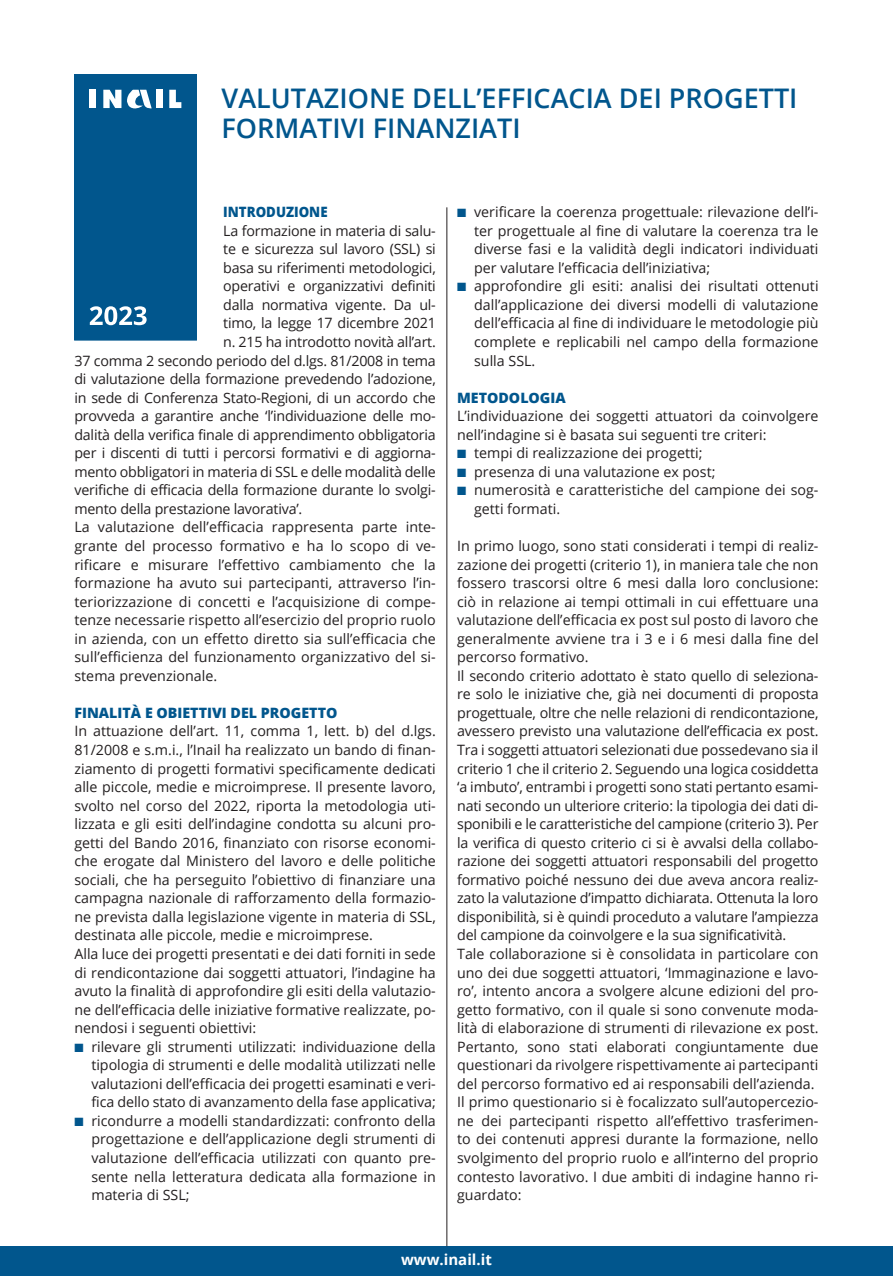
<style>
.page{position:relative;width:893px;height:1276px;background:#fff}
.page>*{position:absolute;margin:0;border:0;box-sizing:border-box;transform-origin:0 0}
.t1{font:600 27px/30px "Open Sans";color:#01568d}
.t2{font:700 15px "Open Sans";color:#fff}
.t3{font:14.25px/18.6px "Open Sans";letter-spacing:-.005em;color:#231f20;text-align:justify}
.t4{font:800 14.25px "Open Sans";color:#01568d}
.t5{font:800 14.25px "Open Sans";color:#01568d;scale:.93 1}
.s1{color:#01568d}
</style>
<div class="page">
<div style="left:0;top:1246px;width:893px;height:30px;background:#01568d"></div>
<div style="left:74px;top:74px;width:123px;height:266px;background:#01568d"></div>
<svg style="left:90px;top:306px;width:57px;height:19px"></svg>
<div style="left:90px;top:90px;width:6px;height:18px;background:#fff"></div>
<div style="left:156px;top:90px;width:7px;height:18px;background:#fff"></div>
<svg style="left:169px;top:90px;width:12px;height:18px"></svg>
<svg style="left:103px;top:90px;width:18px;height:18px"></svg>
<svg style="left:127px;top:90px;width:25px;height:18px"></svg>
<hr style="left:446px;top:207px;width:1px;height:1039px;background:#231f20">
<p class="t1" style="left:222px;top:83px;width:577px">VALUTAZIONE DELL’EFFICACIA DEI PROGETTI<br>FORMATIVI FINANZIATI</p>
<p class="t5" style="left:223px;top:201px;width:114px">INTRODUZIONE</p>
<p class="t3" style="left:223px;top:221px;width:214px">La formazione in materia di salu-</p>
<p class="t3" style="left:223px;top:239px;width:214px">te e sicurezza sul lavoro (SSL) si</p>
<p class="t3" style="left:223px;top:258px;width:214px">basa su riferimenti metodologici,</p>
<p class="t3" style="left:223px;top:276px;width:214px">operativi e organizzativi definiti</p>
<p class="t3" style="left:223px;top:295px;width:214px">dalla normativa vigente. Da ul-</p>
<p class="t3" style="left:223px;top:314px;width:214px">timo, la legge 17 dicembre 2021</p>
<p class="t3" style="left:223px;top:332px;width:214px">n. 215 ha introdotto novità all’art.</p>
<p class="t3" style="left:74px;top:351px;width:363px">37 comma 2 secondo periodo del d.lgs. 81/2008 in tema</p>
<p class="t3" style="left:74px;top:369px;width:363px">di valutazione della formazione prevedendo l’adozione,</p>
<p class="t3" style="left:74px;top:388px;width:363px">in sede di Conferenza Stato-Regioni, di un accordo che</p>
<p class="t3" style="left:74px;top:406px;width:363px">provveda a garantire anche ‘l’individuazione delle mo-</p>
<p class="t3" style="left:74px;top:425px;width:363px">dalità della verifica finale di apprendimento obbligatoria</p>
<p class="t3" style="left:74px;top:443px;width:363px">per i discenti di tutti i percorsi formativi e di aggiorna-</p>
<p class="t3" style="left:74px;top:462px;width:363px">mento obbligatori in materia di SSL e delle modalità delle</p>
<p class="t3" style="left:74px;top:480px;width:363px">verifiche di efficacia della formazione durante lo svolgi-</p>
<p class="t3" style="left:74px;top:499px;width:229px">mento della prestazione lavorativa’.</p>
<p class="t3" style="left:74px;top:517px;width:363px">La valutazione dell’efficacia rappresenta parte inte&shy;grante del processo formativo e ha lo scopo di ve&shy;rificare e misurare l’effettivo cambiamento che la formazione ha avuto sui partecipanti, attraverso l’in&shy;teriorizzazione di concetti e l’acquisizione di compe&shy;tenze necessarie rispetto all’esercizio del proprio ruolo in azienda, con un effetto diretto sia sull’efficacia che sull’efficienza del funzionamento organizzativo del si&shy;stema prevenzionale.</p>
<p class="t4" style="left:74px;top:702px;width:265px">FINALITÀ E OBIETTIVI DEL PROGETTO</p>
<p class="t3" style="left:74px;top:721px;width:363px">In attuazione dell’art. 11, comma 1, lett. b) del d.lgs.<br>81/2008 e s.m.i., l’Inail ha realizzato un bando di finan&shy;ziamento di progetti formativi specificamente dedicati alle piccole, medie e microimprese. Il presente lavoro, svolto nel corso del 2022, riporta la metodologia uti&shy;lizzata e gli esiti dell’indagine condotta su alcuni pro&shy;getti del Bando 2016, finanziato con risorse economi&shy;che erogate dal Ministero del lavoro e delle politiche sociali, che ha perseguito l’obiettivo di finanziare una campagna nazionale di rafforzamento della formazio&shy;ne prevista dalla legislazione vigente in materia di SSL, destinata alle piccole, medie e microimprese.</p>
<p class="t3" style="left:74px;top:944px;width:363px">Alla luce dei progetti presentati e dei dati forniti in sede di rendicontazione dai soggetti attuatori, l’indagine ha avuto la finalità di approfondire gli esiti della valutazio&shy;ne dell’efficacia delle iniziative formative realizzate, po&shy;nendosi i seguenti obiettivi:</p>
<p class="t3" style="left:91px;top:1037px;width:346px;text-indent:-17px"><span class="s1">■</span> rilevare gli strumenti utilizzati: individuazione della tipologia di strumenti e delle modalità utilizzati nelle valutazioni dell’efficacia dei progetti esaminati e veri&shy;fica dello stato di avanzamento della fase applicativa;</p>
<p class="t3" style="left:91px;top:1111px;width:346px;text-indent:-17px"><span class="s1">■</span> ricondurre a modelli standardizzati: confronto della progettazione e dell’applicazione degli strumenti di valutazione dell’efficacia utilizzati con quanto pre&shy;sente nella letteratura dedicata alla formazione in materia di SSL;</p>
<p class="t3" style="left:474px;top:202px;width:346px;text-indent:-17px"><span class="s1">■</span> verificare la coerenza progettuale: rilevazione dell’i&shy;ter progettuale al fine di valutare la coerenza tra le diverse fasi e la validità degli indicatori individuati per valutare l’efficacia dell’iniziativa;</p>
<p class="t3" style="left:474px;top:276px;width:346px;text-indent:-17px"><span class="s1">■</span> approfondire gli esiti: analisi dei risultati ottenuti dall’applicazione dei diversi modelli di valutazione dell’efficacia al fine di individuare le metodologie più complete e replicabili nel campo della formazione sulla SSL.</p>
<p class="t4" style="left:457px;top:387px;width:110px">METODOLOGIA</p>
<p class="t3" style="left:457px;top:406px;width:363px">L’individuazione dei soggetti attuatori da coinvolgere nell’indagine si è basata sui seguenti tre criteri:</p>
<p class="t3" style="left:457px;top:443px;width:247px"><span class="s1">■</span> tempi di realizzazione dei progetti;</p>
<p class="t3" style="left:457px;top:462px;width:260px"><span class="s1">■</span> presenza di una valutazione ex post;</p>
<p class="t3" style="left:474px;top:480px;width:346px;text-indent:-17px"><span class="s1">■</span> numerosità e caratteristiche del campione dei sog&shy;getti formati.</p>
<p class="t3" style="left:457px;top:536px;width:363px">In primo luogo, sono stati considerati i tempi di realiz&shy;zazione dei progetti (criterio 1), in maniera tale che non fossero trascorsi oltre 6 mesi dalla loro conclusione: ciò in relazione ai tempi ottimali in cui effettuare una valutazione dell’efficacia ex post sul posto di lavoro che generalmente avviene tra i 3 e i 6 mesi dalla fine del percorso formativo.</p>
<p class="t3" style="left:457px;top:666px;width:363px">Il secondo criterio adottato è stato quello di seleziona&shy;re solo le iniziative che, già nei documenti di proposta progettuale, oltre che nelle relazioni di rendicontazione, avessero previsto una valutazione dell’efficacia ex post.<br>Tra i soggetti attuatori selezionati due possedevano sia il criterio 1 che il criterio 2. Seguendo una logica cosiddetta ‘a imbuto’, entrambi i progetti sono stati pertanto esami&shy;nati secondo un ulteriore criterio: la tipologia dei dati di&shy;sponibili e le caratteristiche del campione (criterio 3). Per la verifica di questo criterio ci si è avvalsi della collabo&shy;razione dei soggetti attuatori responsabili del progetto formativo poiché nessuno dei due aveva ancora realiz&shy;zato la valutazione d’impatto dichiarata. Ottenuta la loro disponibilità, si è quindi proceduto a valutare l’ampiezza del campione da coinvolgere e la sua significatività.</p>
<p class="t3" style="left:457px;top:944px;width:363px">Tale collaborazione si è consolidata in particolare con uno dei due soggetti attuatori, ‘Immaginazione e lavo&shy;ro’, intento ancora a svolgere alcune edizioni del pro&shy;getto formativo, con il quale si sono convenute moda&shy;lità di elaborazione di strumenti di rilevazione ex post.<br>Pertanto, sono stati elaborati congiuntamente due questionari da rivolgere rispettivamente ai partecipanti del percorso formativo ed ai responsabili dell’azienda.</p>
<p class="t3" style="left:457px;top:1092px;width:363px">Il primo questionario si è focalizzato sull’autopercezio&shy;ne dei partecipanti rispetto all’effettivo trasferimen&shy;to dei contenuti appresi durante la formazione, nello svolgimento del proprio ruolo e all’interno del proprio contesto lavorativo. I due ambiti di indagine hanno ri&shy;guardato:</p>
<p class="t2" style="left:401px;top:1249px;width:92px">www.inail.it</p>
</div>
